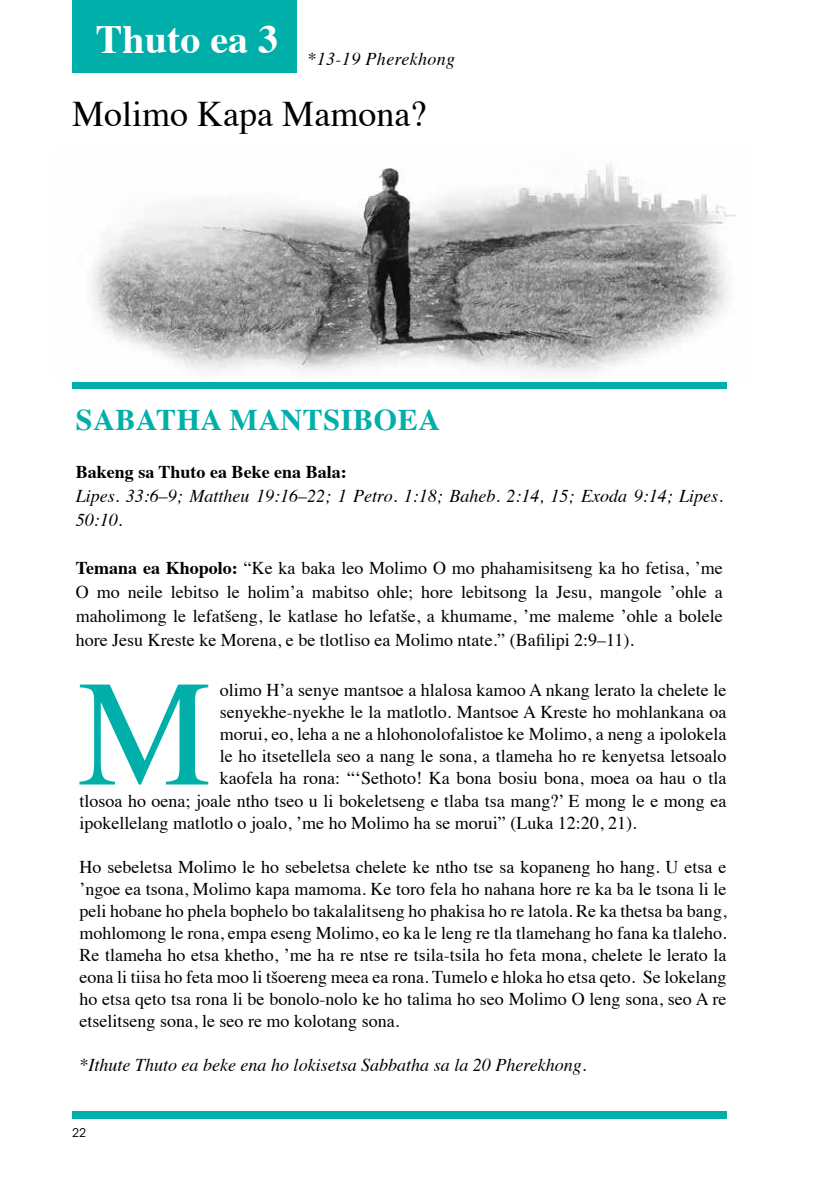
<style>
.page{position:relative;width:840px;height:1191px;background:#fff}
.page>*{position:absolute;margin:0;border:0;box-sizing:border-box;transform-origin:0 0}
.t1{font:151px "Times";color:#00afa9}
.t2{font:700 40px "Times";color:#fff}
.t3{font:36px "Times";color:#000}
.t4{font:700 30px "Times";letter-spacing:.02em;color:#00afa9}
.t5{font:18px/22px "Times";color:#000;text-align:justify}
.t6{font:italic 18px/24px "Times";color:#000}
.t7{font:700 18px "Times";color:#000}
.t8{font:italic 18px "Times";letter-spacing:.02em;color:#000}
.t9{font:12px "ITC Avant Garde Std";color:#000}
.s1{font-weight:700}
</style>
<div class="page">
<div style="left:72px;top:1111px;width:654px;height:8px;background:#00afa9"></div>
<div style="left:72px;top:0;width:225px;height:72px;background:#00afa9"></div>
<div style="left:72px;top:382px;width:654px;height:7px;background:#00afa9"></div>
<img style="left:91px;top:164px;width:645px;height:209px">
<h2 class="t2" style="left:96px;top:1px;width:184px">Thuto ea 3</h2>
<p class="t8" style="left:307px;top:43px;width:149px">*13-19 Pherekhong</p>
<h3 class="t3" style="left:72px;top:80px;width:355px">Molimo Kapa Mamona?</h3>
<h3 class="t4" style="left:76px;top:391px;width:365px">SABATHA MANTSIBOEA</h3>
<p class="t7" style="left:76px;top:454px;width:272px">Bakeng sa Thuto ea Beke ena Bala:</p>
<p class="t6" style="left:76px;top:483px;width:648px">Lipes. 33:6–9; Mattheu 19:16–22; 1 Petro. 1:18; Baheb. 2:14, 15; Exoda 9:14; Lipes.<br>50:10.</p>
<p class="t5" style="left:76px;top:554px;width:648px;line-height:24px"><span class="s1">Temana ea Khopolo:</span> “Ke ka baka leo Molimo O mo phahamisitseng ka ho fetisa, ’me O mo neile lebitso le holim’a mabitso ohle; hore lebitsong la Jesu, mangole ’ohle a maholimong le lefatšeng, le katlase ho lefatše, a khumame, ’me maleme ’ohle a bolele hore Jesu Kreste ke Morena, e be tlotliso ea Molimo ntate.” (Bafilipi 2:9–11).</p>
<h1 class="t1" style="left:78px;top:592px;width:136px">M</h1>
<p class="t5" style="left:219px;top:678px;width:508px">olimo H’a senye mantsoe a hlalosa kamoo A nkang lerato la chelete le</p>
<p class="t5" style="left:219px;top:700px;width:508px">senyekhe-nyekhe le la matlotlo. Mantsoe A Kreste ho mohlankana oa</p>
<p class="t5" style="left:219px;top:722px;width:508px">morui, eo, leha a ne a hlohonolofalistoe ke Molimo, a neng a ipolokela</p>
<p class="t5" style="left:219px;top:744px;width:508px">le ho itsetellela seo a nang le sona, a tlameha ho re kenyetsa letsoalo</p>
<p class="t5" style="left:219px;top:766px;width:508px">kaofela ha rona: “‘Sethoto! Ka bona bosiu bona, moea oa hau o tla</p>
<p class="t5" style="left:79px;top:788px;width:648px">tlosoa ho oena; joale ntho tseo u li bokeletseng e tlaba tsa mang?’ E mong le e mong ea</p>
<p class="t5" style="left:79px;top:810px;width:558px">ipokellelang matlotlo o joalo, ’me ho Molimo ha se morui” (Luka 12:20, 21).</p>
<p class="t5" style="left:79px;top:854px;width:648px">Ho sebeletsa Molimo le ho sebeletsa chelete ke ntho tse sa kopaneng ho hang. U etsa e ’ngoe ea tsona, Molimo kapa mamoma. Ke toro fela ho nahana hore re ka ba le tsona li le peli hobane ho phela bophelo bo takalalitseng ho phakisa ho re latola. Re ka thetsa ba bang, mohlomong le rona, empa eseng Molimo, eo ka le leng re tla tlamehang ho fana ka tlaleho.<br>Re tlameha ho etsa khetho, ’me ha re ntse re tsila-tsila ho feta mona, chelete le lerato la eona li tiisa ho feta moo li tšoereng meea ea rona. Tumelo e hloka ho etsa qeto. Se lokelang ho etsa qeto tsa rona li be bonolo-nolo ke ho talima ho seo Molimo O leng sona, seo A re etselitseng sona, le seo re mo kolotang sona.</p>
<p class="t6" style="left:79px;top:1051px;width:508px">*Ithute Thuto ea beke ena ho lokisetsa Sabbatha sa la 20 Pherekhong.</p>
<p class="t9" style="left:72px;top:1125px;width:15px">22</p>
</div>
